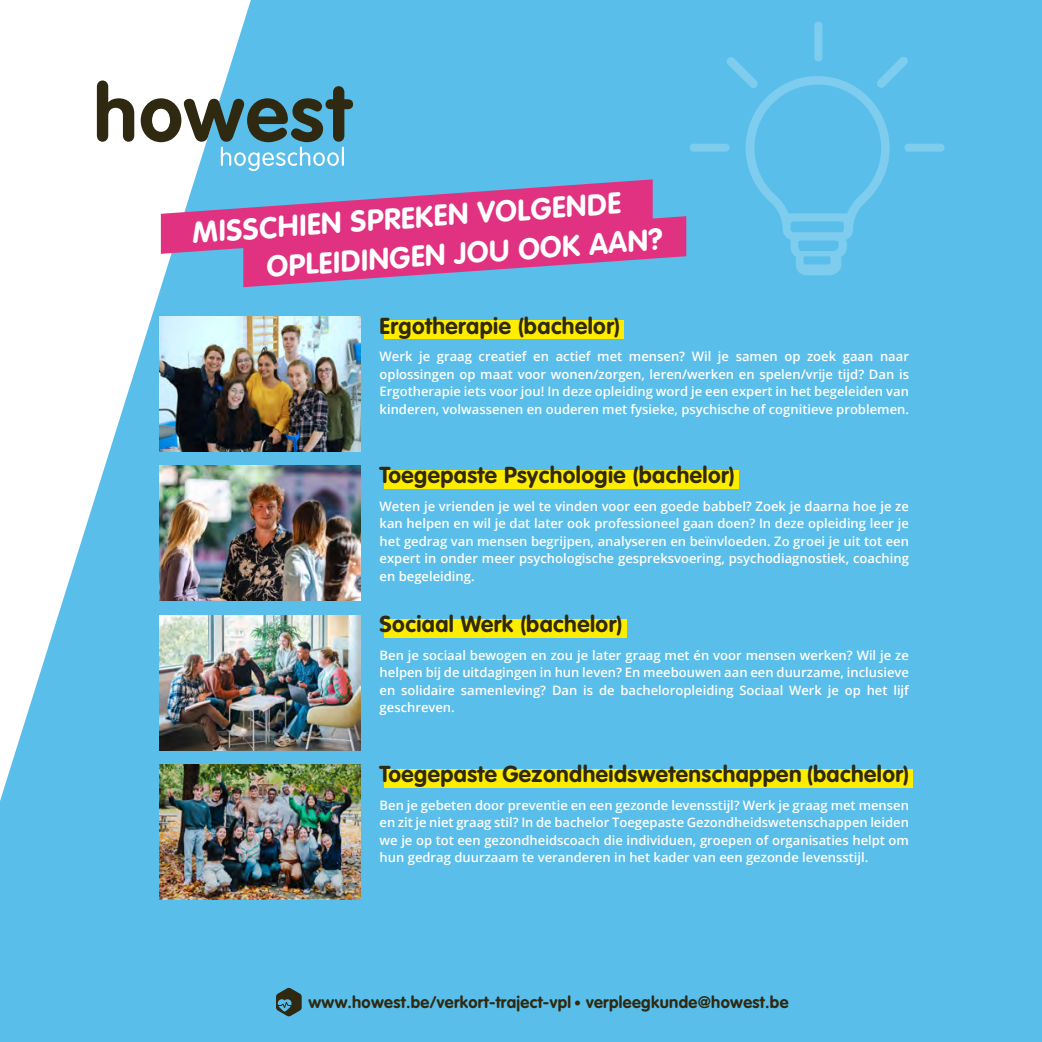
<style>
.page{position:relative;width:1042px;height:1042px;background:#5abeea}
.page>*{position:absolute;margin:0;border:0;box-sizing:border-box;transform-origin:0 0}
.t1{font:700 29.57px/39px "VAG Rounded Std";color:#fff}
.t2{font:700 22.75px "VAG Rounded Std";letter-spacing:.02em;color:#2f2912}
.t3{font:700 16.45px "VAG Rounded Std";letter-spacing:.02em;color:#2f2912}
.t4{font:600 12.95px/17.5px "Open Sans";color:#fff;text-align:justify}
.s1{font-size:14px}
</style>
<div class="page">
<svg style="left:0;top:0;width:251px;height:801px;fill:#fff"></svg>
<svg style="left:97px;top:80px;width:37px;height:62px;background:#8e8b7f"></svg>
<svg style="left:141px;top:86px;width:212px;height:71px"></svg>
<div style="left:814px;top:22px;width:8px;height:40px;background:#7eccee;border-radius:4px"></div>
<div style="left:904px;top:144px;width:40px;height:8px;background:#7eccee;border-radius:4px"></div>
<div style="left:689px;top:144px;width:40px;height:8px;background:#7eccee;border-radius:4px"></div>
<svg style="left:726px;top:56px;width:182px;height:219px"></svg>
<img style="left:160px;top:316px;width:200px;height:135px">
<img style="left:160px;top:466px;width:200px;height:135px">
<img style="left:160px;top:765px;width:200px;height:134px">
<img style="left:160px;top:615px;width:200px;height:135px">
<div style="left:384px;top:321px;width:240px;height:18px;background:#ffed00"></div>
<div style="left:384px;top:470px;width:354px;height:19px;background:#ffed00"></div>
<div style="left:384px;top:769px;width:529px;height:18px;background:#ffed00"></div>
<div style="left:384px;top:619px;width:242px;height:18px;background:#ffed00"></div>
<svg style="left:121px;top:157px;width:532px;height:120px"></svg>
<svg style="left:203px;top:193px;width:484px;height:117px"></svg>
<svg style="left:276px;top:987px;width:26px;height:29px"></svg>
<h1 class="t1" style="left:262px;top:209px;width:398px;text-indent:-72px;rotate:-4deg">MISSCHIEN SPREKEN VOLGENDE<br>OPLEIDINGEN JOU OOK AAN?</h1>
<h2 class="t2" style="left:380px;top:312px;width:242px">Ergotherapie (bachelor)</h2>
<p class="t4" style="left:380px;top:348px;width:531px">Werk je graag creatief en actief met mensen? Wil je samen op zoek gaan naar oplossingen op maat voor wonen/zorgen, leren/werken en spelen/vrije tijd? Dan is Ergotherapie iets voor jou! In deze opleiding word je een expert in het begeleiden van kinderen, volwassenen en ouderen met fysieke, psychische of cognitieve problemen.</p>
<h2 class="t2" style="left:380px;top:462px;width:356px">Toegepaste Psychologie (bachelor)</h2>
<p class="t4" style="left:380px;top:497px;width:531px">Weten je vrienden je wel te vinden voor een goede babbel? Zoek je daarna hoe je ze kan helpen en wil je dat later ook professioneel gaan doen? In deze opleiding leer je het gedrag van mensen begrijpen, analyseren en beïnvloeden. Zo groei je uit tot een expert in onder meer psychologische gespreksvoering, psychodiagnostiek, coaching en begeleiding.</p>
<h2 class="t2" style="left:380px;top:611px;width:244px">Sociaal Werk (bachelor)</h2>
<p class="t4" style="left:380px;top:646px;width:531px">Ben je sociaal bewogen en zou je later graag met én voor mensen werken? Wil je ze helpen bij de uitdagingen in hun leven? En meebouwen aan een duurzame, inclusieve en solidaire samenleving? Dan is de bacheloropleiding Sociaal Werk je op het lijf geschreven.</p>
<h2 class="t2" style="left:380px;top:761px;width:531px">Toegepaste Gezondheidswetenschappen (bachelor)</h2>
<p class="t4" style="left:380px;top:796px;width:531px">Ben je gebeten door preventie en een gezonde levensstijl? Werk je graag met mensen en zit je niet graag stil? In de bachelor Toegepaste Gezondheidswetenschappen leiden we je op tot een gezondheidscoach die individuen, groepen of organisaties helpt om hun gedrag duurzaam te veranderen in het kader van een gezonde levensstijl.</p>
<p class="t3" style="left:308px;top:992px;width:481px">www.howest.be/verkort-traject-vpl <span class="s1">•</span> verpleegkunde@howest.be</p>
</div>
